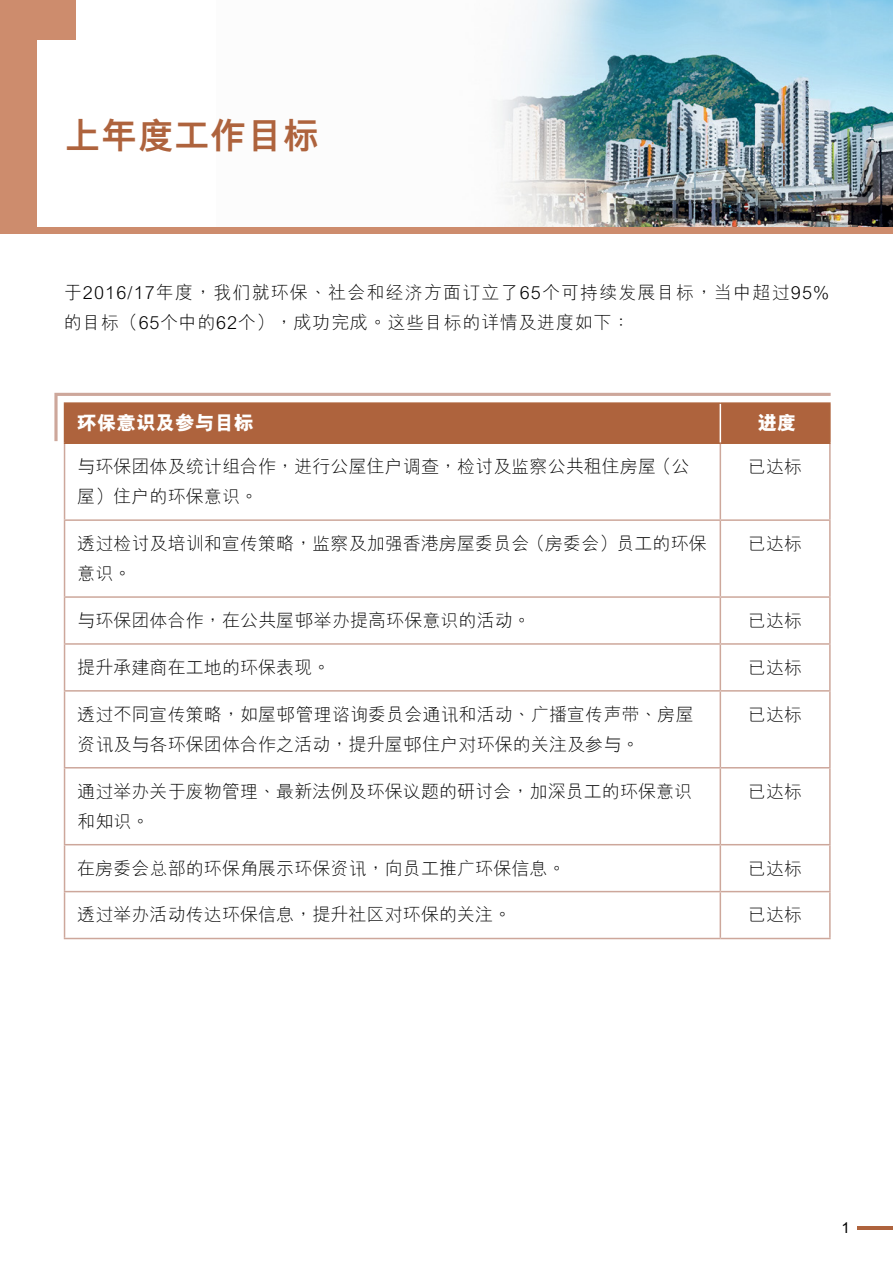
<style>
.page{position:relative;width:893px;height:1263px;background:#fff}
.page>*{position:absolute;margin:0;border:0;box-sizing:border-box;transform-origin:0 0}
.t1{font:800 36px "M Hei HKS";letter-spacing:.01em;color:#ae633d}
.content2{font:800 19.5px "M Hei HKS";letter-spacing:.005em;color:#fff}
.content2-2{font:300 18px/30px "M Hei HKS";letter-spacing:.005em;color:#000}
.content2-3{font:300 18px/30px "M Hei HKS";letter-spacing:.065em;color:#000}
.t2{font:15px "Arial";color:#000}
.s1{font-family:"M Hei HK"}
</style>
<div class="page">
<hr style="left:857px;top:1226px;width:36px;height:3px;background:#ae633d">
<img style="left:497px;top:0;width:395px;height:227px">
<div style="left:29px;top:0;width:46px;height:40px;background:#cd8c6d"></div>
<div style="left:0;top:227px;width:893px;height:6px;background:#cd8c6d"></div>
<div style="left:0;top:0;width:36px;height:230px;background:#cd8c6d"></div>
<svg style="left:54px;top:393px;width:777px;height:50px;background:#bb7c5d"></svg>
<hr style="left:64px;top:444px;width:1px;height:75px;background:#cda79b">
<hr style="left:720px;top:444px;width:1px;height:75px;background:#cda79b">
<hr style="left:829px;top:444px;width:2px;height:75px;background:#cda79b">
<hr style="left:64px;top:519px;width:656px;height:2px;background:#cda79b">
<hr style="left:64px;top:521px;width:1px;height:75px;background:#cda79b">
<hr style="left:720px;top:519px;width:111px;height:2px;background:#cda79b">
<hr style="left:720px;top:521px;width:1px;height:75px;background:#cda79b">
<hr style="left:829px;top:521px;width:2px;height:75px;background:#cda79b">
<hr style="left:64px;top:596px;width:656px;height:2px;background:#cda79b">
<hr style="left:64px;top:598px;width:1px;height:45px;background:#cda79b">
<hr style="left:720px;top:596px;width:111px;height:2px;background:#cda79b">
<hr style="left:720px;top:598px;width:1px;height:45px;background:#cda79b">
<hr style="left:829px;top:598px;width:2px;height:45px;background:#cda79b">
<hr style="left:64px;top:643px;width:656px;height:2px;background:#cda79b">
<hr style="left:64px;top:645px;width:1px;height:45px;background:#cda79b">
<hr style="left:720px;top:643px;width:111px;height:2px;background:#cda79b">
<hr style="left:720px;top:645px;width:1px;height:45px;background:#cda79b">
<hr style="left:829px;top:645px;width:2px;height:45px;background:#cda79b">
<hr style="left:64px;top:690px;width:656px;height:2px;background:#cda79b">
<hr style="left:64px;top:692px;width:1px;height:75px;background:#cda79b">
<hr style="left:720px;top:690px;width:111px;height:2px;background:#cda79b">
<hr style="left:720px;top:692px;width:1px;height:75px;background:#cda79b">
<hr style="left:829px;top:692px;width:2px;height:75px;background:#cda79b">
<hr style="left:64px;top:767px;width:656px;height:1px;background:#cda79b">
<hr style="left:64px;top:768px;width:1px;height:76px;background:#cda79b">
<hr style="left:720px;top:767px;width:111px;height:1px;background:#cda79b">
<hr style="left:720px;top:768px;width:1px;height:76px;background:#cda79b">
<hr style="left:829px;top:768px;width:2px;height:76px;background:#cda79b">
<hr style="left:64px;top:844px;width:656px;height:1px;background:#cda79b">
<hr style="left:64px;top:845px;width:1px;height:46px;background:#cda79b">
<hr style="left:720px;top:844px;width:111px;height:1px;background:#cda79b">
<hr style="left:720px;top:845px;width:1px;height:46px;background:#cda79b">
<hr style="left:829px;top:845px;width:2px;height:46px;background:#cda79b">
<hr style="left:64px;top:891px;width:656px;height:1px;background:#cda79b">
<hr style="left:64px;top:892px;width:1px;height:46px;background:#cda79b">
<hr style="left:720px;top:891px;width:111px;height:1px;background:#cda79b">
<hr style="left:720px;top:892px;width:1px;height:46px;background:#cda79b">
<hr style="left:829px;top:892px;width:2px;height:46px;background:#cda79b">
<hr style="left:64px;top:938px;width:656px;height:1px;background:#cda79b">
<hr style="left:720px;top:938px;width:111px;height:1px;background:#cda79b">
<hr style="left:64px;top:402px;width:656px;height:2px;background:#ae633b">
<hr style="left:64px;top:404px;width:1px;height:38px;background:#ae633b">
<hr style="left:720px;top:402px;width:111px;height:2px;background:#ae633b">
<hr style="left:829px;top:404px;width:2px;height:38px;background:#ae633b">
<hr style="left:64px;top:442px;width:656px;height:2px;background:#ae633b">
<hr style="left:720px;top:442px;width:111px;height:2px;background:#ae633b">
<hr style="left:720px;top:404px;width:1px;height:38px;background:#fff">
<p class="t1" style="left:65px;top:117px;width:256px">上年度工作目標</p>
<p class="content2-3" style="left:64px;top:277px;width:767px">於2016/17年度，我們就環保、社會和經濟方面訂立了65個可持續發展目標，當中超過95%的目標（65個中的62個），成功完成。這些目標的詳情及進度如下：</p>
<p class="content2" style="left:77px;top:410px;width:178px">環保意識及參與目標</p>
<p class="content2" style="left:758px;top:410px;width:41px">進度</p>
<p class="content2-2" style="left:77px;top:451px;width:614px">與環保團體及統計組合作，進行公屋住戶調查，檢討及監察公共租住房屋（公屋）住戶的環保意識。</p>
<p class="content2-2" style="left:748px;top:451px;width:56px">已達標</p>
<p class="content2-2" style="left:77px;top:528px;width:631px">透過檢討及培訓和宣傳策略，監察及加強香港房屋委員會（房委會）員工的環保意識。</p>
<p class="content2-2" style="left:748px;top:528px;width:56px">已達標</p>
<p class="content2-2" style="left:77px;top:605px;width:455px">與環保團體合作，在公共屋<span class="s1">邨</span>舉辦提高環保意識的活動。</p>
<p class="content2-2" style="left:748px;top:605px;width:56px">已達標</p>
<p class="content2-2" style="left:77px;top:651px;width:255px">提升承建商在工地的環保表現。</p>
<p class="content2-2" style="left:748px;top:651px;width:56px">已達標</p>
<p class="content2-2" style="left:77px;top:698px;width:618px">透過不同宣傳策略，如屋<span class="s1">邨</span>管理諮詢委員會通訊和活動、廣播宣傳聲帶、房屋資訊及與各環保團體合作之活動，提升屋<span class="s1">邨</span>住戶對環保的關注及參與。</p>
<p class="content2-2" style="left:748px;top:698px;width:56px">已達標</p>
<p class="content2-2" style="left:77px;top:775px;width:616px">通過舉辦關於廢物管理、最新法例及環保議題的研討會，加深員工的環保意識和知識。</p>
<p class="content2-2" style="left:748px;top:775px;width:56px">已達標</p>
<p class="content2-2" style="left:77px;top:852px;width:490px">在房委會總部的環保角展示環保資訊，向員工推廣環保信息。</p>
<p class="content2-2" style="left:748px;top:852px;width:56px">已達標</p>
<p class="content2-2" style="left:77px;top:899px;width:436px">透過舉辦活動傳達環保信息，提升社區對環保的關注。</p>
<p class="content2-2" style="left:748px;top:899px;width:56px">已達標</p>
<p class="t2" style="left:841px;top:1217px;width:10px">1</p>
</div>
